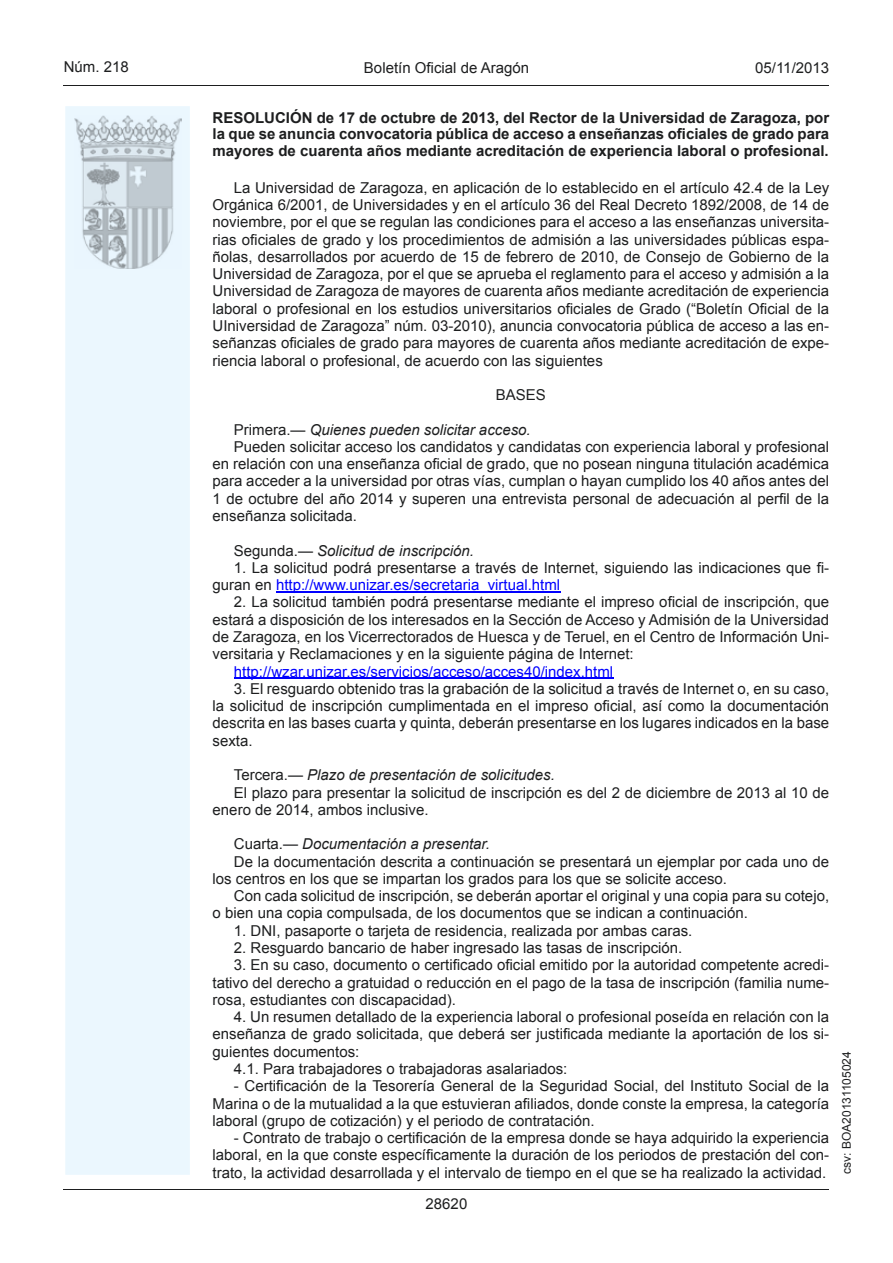
<style>
.page{position:relative;width:893px;height:1263px;background:#fff}
.page>*{position:absolute;margin:0;border:0;box-sizing:border-box;transform-origin:0 0}
.t1{font:15px/17.2px "Arial";color:#1d1e1f;text-align:justify}
.t2{font:700 15px/16.5px "Arial";color:#1d1e1f;text-align:justify}
.t3{font:italic 15px "Arial";color:#1d1e1f}
.t4{font:15px "Arial";color:#00f}
.t5{font:12px "Arial";color:#1d1e1f}
.s1{font-style:normal}
.s2{color:#00f}
</style>
<div class="page">
<hr style="left:64px;top:85px;width:765px;height:1px;background:#1d1e1f">
<div style="left:65px;top:106px;width:125px;height:1069px;background:#ebf7fe"></div>
<img style="left:75px;top:115px;width:106px;height:153px">
<hr style="left:64px;top:1189px;width:765px;height:1px;background:#1d1e1f">
<hr style="left:276px;top:591px;width:284px;height:1px;background:#00f">
<hr style="left:234px;top:677px;width:379px;height:2px;background:#00f">
<p class="t1" style="left:64px;top:59px;width:67px">Núm. 218</p>
<p class="t1" style="left:364px;top:59px;width:167px">Boletín Oficial de Aragón</p>
<p class="t1" style="left:755px;top:59px;width:75px">05/11/2013</p>
<p class="t2" style="left:213px;top:110px;width:618px">RESOLUCIÓN de 17 de octubre de 2013, del Rector de la Universidad de Zaragoza, por la que se anuncia convocatoria pública de acceso a enseñanzas oficiales de grado para mayores de cuarenta años mediante acreditación de experiencia laboral o profesional.</p>
<p class="t1" style="left:213px;top:179px;width:618px;text-indent:21px">La Universidad de Zaragoza, en aplicación de lo establecido en el artículo 42.4 de la Ley Orgánica 6/2001, de Universidades y en el artículo 36 del Real Decreto 1892/2008, de 14 de noviembre, por el que se regulan las condiciones para el acceso a las enseñanzas universita&shy;rias oficiales de grado y los procedimientos de admisión a las universidades públicas espa&shy;ñolas, desarrollados por acuerdo de 15 de febrero de 2010, de Consejo de Gobierno de la Universidad de Zaragoza, por el que se aprueba el reglamento para el acceso y admisión a la Universidad de Zaragoza de mayores de cuarenta años mediante acreditación de experiencia laboral o profesional en los estudios universitarios oficiales de Grado (“Boletín Oficial de la UIniversidad de Zaragoza” núm. 03-2010), anuncia convocatoria pública de acceso a las en&shy;señanzas oficiales de grado para mayores de cuarenta años mediante acreditación de expe&shy;riencia laboral o profesional, de acuerdo con las siguientes</p>
<p class="t1" style="left:496px;top:386px;width:52px">BASES</p>
<p class="t3" style="left:234px;top:420px;width:298px"><span class="s1">Primera.—</span> Quienes pueden solicitar acceso.</p>
<p class="t1" style="left:234px;top:438px;width:597px">Pueden solicitar acceso los candidatos y candidatas con experiencia laboral y profesional</p>
<p class="t1" style="left:213px;top:455px;width:618px">en relación con una enseñanza oficial de grado, que no posean ninguna titulación académica</p>
<p class="t1" style="left:213px;top:473px;width:618px">para acceder a la universidad por otras vías, cumplan o hayan cumplido los 40 años antes del</p>
<p class="t1" style="left:213px;top:490px;width:618px">1 de octubre del año 2014 y superen una entrevista personal de adecuación al perfil de la</p>
<p class="t1" style="left:213px;top:507px;width:146px">enseñanza solicitada.</p>
<p class="t3" style="left:234px;top:541px;width:242px"><span class="s1">Segunda.—</span> Solicitud de inscripción.</p>
<p class="t1" style="left:213px;top:559px;width:618px;text-indent:21px">1. La solicitud podrá presentarse a través de Internet, siguiendo las indicaciones que fi&shy;guran en <span class="s2">http://www.unizar.es/secretaria_virtual.html</span></p>
<p class="t1" style="left:213px;top:594px;width:618px;text-indent:21px">2. La solicitud también podrá presentarse mediante el impreso oficial de inscripción, que estará a disposición de los interesados en la Sección de Acceso y Admisión de la Universidad de Zaragoza, en los Vicerrectorados de Huesca y de Teruel, en el Centro de Información Uni&shy;versitaria y Reclamaciones y en la siguiente página de Internet:</p>
<p class="t4" style="left:234px;top:661px;width:381px">http://wzar.unizar.es/servicios/acceso/acces40/index.html</p>
<p class="t1" style="left:213px;top:680px;width:618px;text-indent:21px">3. El resguardo obtenido tras la grabación de la solicitud a través de Internet o, en su caso, la solicitud de inscripción cumplimentada en el impreso oficial, así como la documentación descrita en las bases cuarta y quinta, deberán presentarse en los lugares indicados en la base sexta.</p>
<p class="t3" style="left:234px;top:765px;width:322px"><span class="s1">Tercera.—</span> Plazo de presentación de solicitudes.</p>
<p class="t1" style="left:234px;top:784px;width:597px">El plazo para presentar la solicitud de inscripción es del 2 de diciembre de 2013 al 10 de</p>
<p class="t1" style="left:213px;top:801px;width:217px">enero de 2014, ambos inclusive.</p>
<p class="t3" style="left:234px;top:834px;width:258px"><span class="s1">Cuarta.—</span> Documentación a presentar.</p>
<p class="t1" style="left:234px;top:853px;width:597px">De la documentación descrita a continuación se presentará un ejemplar por cada uno de</p>
<p class="t1" style="left:213px;top:870px;width:516px">los centros en los que se impartan los grados para los que se solicite acceso.</p>
<p class="t1" style="left:234px;top:887px;width:597px">Con cada solicitud de inscripción, se deberán aportar el original y una copia para su cotejo,</p>
<p class="t1" style="left:213px;top:905px;width:537px">o bien una copia compulsada, de los documentos que se indican a continuación.</p>
<p class="t1" style="left:234px;top:922px;width:460px">1. DNI, pasaporte o tarjeta de residencia, realizada por ambas caras.</p>
<p class="t1" style="left:234px;top:939px;width:450px">2. Resguardo bancario de haber ingresado las tasas de inscripción.</p>
<p class="t1" style="left:213px;top:956px;width:618px;text-indent:21px">3. En su caso, documento o certificado oficial emitido por la autoridad competente acredi&shy;tativo del derecho a gratuidad o reducción en el pago de la tasa de inscripción (familia nume&shy;rosa, estudiantes con discapacidad).</p>
<p class="t1" style="left:234px;top:1008px;width:597px">4. Un resumen detallado de la experiencia laboral o profesional poseída en relación con la</p>
<p class="t1" style="left:213px;top:1026px;width:618px">enseñanza de grado solicitada, que deberá ser justificada mediante la aportación de los si-</p>
<p class="t1" style="left:213px;top:1043px;width:148px">guientes documentos:</p>
<p class="t1" style="left:234px;top:1060px;width:335px">4.1. Para trabajadores o trabajadoras asalariados:</p>
<p class="t1" style="left:213px;top:1077px;width:618px;text-indent:21px">- Certificación de la Tesorería General de la Seguridad Social, del Instituto Social de la Marina o de la mutualidad a la que estuvieran afiliados, donde conste la empresa, la categoría laboral (grupo de cotización) y el periodo de contratación.</p>
<p class="t1" style="left:213px;top:1129px;width:618px;text-indent:21px">- Contrato de trabajo o certificación de la empresa donde se haya adquirido la experiencia laboral, en la que conste específicamente la duración de los periodos de prestación del con&shy;trato, la actividad desarrollada y el intervalo de tiempo en el que se ha realizado la actividad.</p>
<p class="t1" style="left:426px;top:1195px;width:43px">28620</p>
<p class="t5" style="left:839px;top:1174px;width:124px;rotate:-90deg">csv: BOA20131105024</p>
</div>
